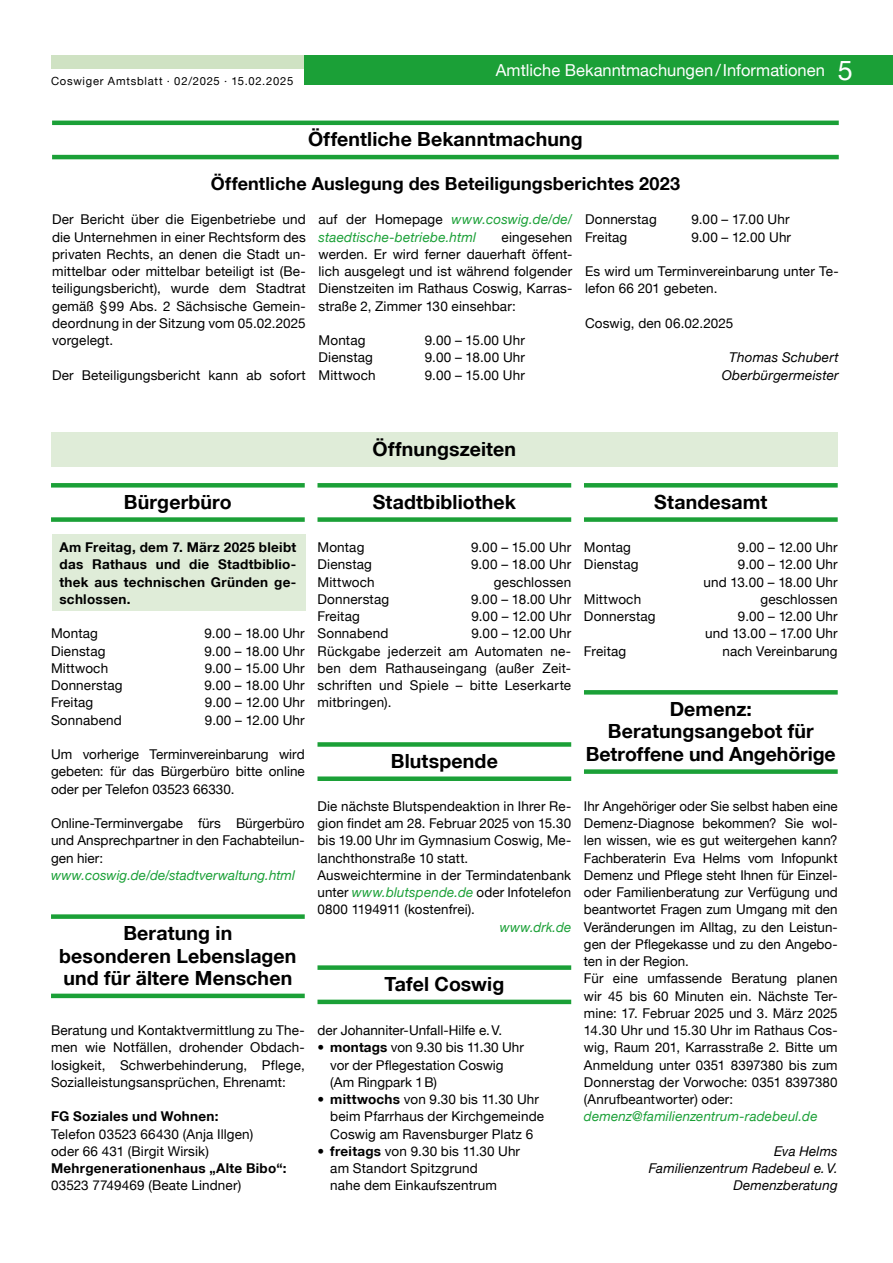
<style>
.page{position:relative;width:893px;height:1263px;background:#fff}
.page>*{position:absolute;margin:0;border:0;box-sizing:border-box;transform-origin:0 0}
.t1{font:700 19.5px/22.5px "Helvetica Neue LT Pro";letter-spacing:.005em;color:#000;text-align:center}
.t2{font:700 18px "Helvetica Neue LT Pro";letter-spacing:.005em;color:#000}
.t3{font:16.5px "Helvetica Neue LT Pro";color:#fff}
.t4{font:13.5px/17.2px "Helvetica Neue LT Pro";letter-spacing:.01em;color:#000}
.t5{font:700 13.5px/17.2px "Helvetica Neue LT Pro";letter-spacing:.02em;color:#000;text-align:justify}
.t6{font:italic 13.5px/17.2px "Helvetica Neue LT Pro";letter-spacing:.015em;color:#1ba037}
.t7{font:italic 13.5px/17.2px "Helvetica Neue LT Pro";letter-spacing:.015em;color:#000;text-align:right}
.t8{font:11.25px "Helvetica Neue LT Pro";letter-spacing:.07em;color:#000}
.s1{font-size:27px}
.s2{font-style:normal;color:#000}
.s3{font-style:italic;color:#1ba037}
.s4{font-weight:700}
</style>
<div class="page">
<div style="left:52px;top:534px;width:254px;height:76px;background:#dfecd8"></div>
<div style="left:51px;top:483px;width:254px;height:5px;background:#1ba037"></div>
<div style="left:51px;top:517px;width:254px;height:5px;background:#1ba037"></div>
<div style="left:584px;top:483px;width:254px;height:5px;background:#1ba037"></div>
<div style="left:584px;top:517px;width:254px;height:5px;background:#1ba037"></div>
<div style="left:51px;top:432px;width:787px;height:34px;background:#dfecd8"></div>
<div style="left:317px;top:483px;width:254px;height:5px;background:#1ba037"></div>
<div style="left:317px;top:517px;width:254px;height:5px;background:#1ba037"></div>
<div style="left:317px;top:742px;width:254px;height:5px;background:#1ba037"></div>
<div style="left:317px;top:776px;width:254px;height:5px;background:#1ba037"></div>
<div style="left:51px;top:914px;width:254px;height:5px;background:#1ba037"></div>
<hr style="left:51px;top:994px;width:254px;height:4px;background:#1ba037">
<div style="left:317px;top:965px;width:254px;height:5px;background:#1ba037"></div>
<hr style="left:317px;top:1000px;width:254px;height:4px;background:#1ba037">
<div style="left:584px;top:690px;width:254px;height:5px;background:#1ba037"></div>
<div style="left:584px;top:769px;width:254px;height:5px;background:#1ba037"></div>
<hr style="left:52px;top:121px;width:787px;height:4px;background:#1ba037">
<hr style="left:52px;top:155px;width:787px;height:4px;background:#1ba037">
<div style="left:51px;top:55px;width:255px;height:14px;background:#cfe2c3"></div>
<div style="left:305px;top:55px;width:588px;height:30px;background:#1ba037"></div>
<p class="t8" style="left:51px;top:74px;width:244px">Coswiger Amtsblatt · 02/2025 · 15.02.2025</p>
<p class="t3" style="left:496px;top:60px;width:358px">Amtliche Bekanntmachungen /Informationen <span class="s1">5</span></p>
<p class="t3" style="left:607px;top:60px;width:201px">Amtliche Bekanntmachung</p>
<h1 class="t1" style="left:308px;top:128px;width:276px">Öffentliche Bekanntmachung</h1>
<h2 class="t2" style="left:211px;top:172px;width:471px">Öffentliche Auslegung des Beteiligungsberichtes 2023</h2>
<p class="t4" style="left:52px;top:211px;width:255px;text-align:justify">Der Bericht über die Eigenbetriebe und die Unternehmen in einer Rechtsform des privaten Rechts, an denen die Stadt un&shy;mittelbar oder mittelbar beteiligt ist (Be&shy;teiligungsbericht), wurde dem Stadtrat gemäß §99 Abs. 2 Sächsische Gemein&shy;deordnung in der Sitzung vom 05.02.2025 vorgelegt.</p>
<p class="t4" style="left:52px;top:366px;width:255px">Der Beteiligungsbericht kann ab sofort</p>
<p class="t6" style="left:319px;top:211px;width:255px"><span class="s2">auf der Homepage</span> www.coswig.de/de/ staedtische-betriebe.html</p>
<p class="t4" style="left:585px;top:211px;width:73px">Donnerstag</p>
<p class="t4" style="left:691px;top:211px;width:100px">9.00 – 17.00 Uhr</p>
<p class="t4" style="left:585px;top:228px;width:44px">Freitag</p>
<p class="t4" style="left:691px;top:228px;width:101px">9.00 – 12.00 Uhr</p>
<p class="t4" style="left:585px;top:262px;width:255px">Es wird um Terminvereinbarung unter Te&shy;lefon 66 201 gebeten.</p>
<p class="t4" style="left:585px;top:314px;width:150px">Coswig, den 06.02.2025</p>
<p class="t7" style="left:722px;top:349px;width:119px;text-align:center">Thomas Schubert<br>Oberbürgermeister</p>
<p class="t4" style="left:319px;top:228px;width:255px;text-align:justify;text-indent:183px">eingesehen werden. Er wird ferner dauerhaft öffent&shy;lich ausgelegt und ist während folgender Dienstzeiten im Rathaus Coswig, Karras&shy;straße 2, Zimmer 130 einsehbar:</p>
<p class="t4" style="left:319px;top:331px;width:48px">Montag</p>
<p class="t4" style="left:425px;top:331px;width:102px">9.00 – 15.00 Uhr</p>
<p class="t4" style="left:319px;top:349px;width:56px">Dienstag</p>
<p class="t4" style="left:425px;top:349px;width:102px">9.00 – 18.00 Uhr</p>
<p class="t4" style="left:319px;top:366px;width:59px">Mittwoch</p>
<p class="t4" style="left:425px;top:366px;width:102px">9.00 – 15.00 Uhr</p>
<h1 class="t1" style="left:124px;top:490px;width:109px">Bürgerbüro</h1>
<p class="t5" style="left:60px;top:538px;width:238px">Am Freitag, dem 7. März 2025 bleibt das Rathaus und die Stadtbiblio&shy;thek aus technischen Gründen ge&shy;schlossen.</p>
<p class="t4" style="left:51px;top:625px;width:48px">Montag</p>
<p class="t4" style="left:205px;top:625px;width:102px">9.00 – 18.00 Uhr</p>
<p class="t4" style="left:51px;top:642px;width:56px">Dienstag</p>
<p class="t4" style="left:205px;top:642px;width:102px">9.00 – 18.00 Uhr</p>
<p class="t4" style="left:51px;top:659px;width:59px">Mittwoch</p>
<p class="t4" style="left:205px;top:659px;width:102px">9.00 – 15.00 Uhr</p>
<p class="t4" style="left:51px;top:676px;width:73px">Donnerstag</p>
<p class="t4" style="left:205px;top:676px;width:102px">9.00 – 18.00 Uhr</p>
<p class="t4" style="left:51px;top:694px;width:44px">Freitag</p>
<p class="t4" style="left:205px;top:694px;width:101px">9.00 – 12.00 Uhr</p>
<p class="t4" style="left:51px;top:711px;width:72px">Sonnabend</p>
<p class="t4" style="left:205px;top:711px;width:101px">9.00 – 12.00 Uhr</p>
<p class="t4" style="left:51px;top:745px;width:255px;text-align:justify">Um vorherige Terminvereinbarung wird gebeten: für das Bürgerbüro bitte online oder per Telefon 03523 66330.</p>
<p class="t4" style="left:51px;top:814px;width:255px;text-align:justify">Online-Terminvergabe fürs Bürgerbüro und Ansprechpartner in den Fachabteilun&shy;gen hier:</p>
<p class="t6" style="left:51px;top:866px;width:246px">www.coswig.de/de/stadtverwaltung.html</p>
<h1 class="t1" style="left:59px;top:921px;width:239px">Beratung in<br>besonderen Lebenslagen und für ältere Menschen</h1>
<p class="t4" style="left:51px;top:1021px;width:255px;text-align:justify">Beratung und Kontaktvermittlung zu The&shy;men wie Notfällen, drohender Obdach&shy;losigkeit, Schwerbehinderung, Pflege, Sozialleistungsansprüchen, Ehrenamt:</p>
<p class="t5" style="left:51px;top:1107px;width:169px">FG Soziales und Wohnen:</p>
<p class="t4" style="left:51px;top:1125px;width:204px">Telefon 03523 66430 (Anja Illgen) oder 66 431 (Birgit Wirsik)</p>
<p class="t5" style="left:51px;top:1159px;width:237px">Mehrgenerationenhaus „Alte Bibo“:</p>
<p class="t4" style="left:51px;top:1177px;width:192px">03523 7749469 (Beate Lindner)</p>
<h1 class="t1" style="left:373px;top:437px;width:145px">Öffnungszeiten</h1>
<h1 class="t1" style="left:373px;top:490px;width:145px">Stadtbibliothek</h1>
<h1 class="t1" style="left:654px;top:490px;width:115px">Standesamt</h1>
<p class="t4" style="left:317px;top:538px;width:48px">Montag</p>
<p class="t4" style="left:471px;top:538px;width:102px">9.00 – 15.00 Uhr</p>
<p class="t4" style="left:317px;top:556px;width:56px">Dienstag</p>
<p class="t4" style="left:471px;top:556px;width:102px">9.00 – 18.00 Uhr</p>
<p class="t4" style="left:317px;top:573px;width:59px">Mittwoch</p>
<p class="t4" style="left:494px;top:573px;width:79px">geschlossen</p>
<p class="t4" style="left:317px;top:590px;width:73px">Donnerstag</p>
<p class="t4" style="left:471px;top:590px;width:102px">9.00 – 18.00 Uhr</p>
<p class="t4" style="left:317px;top:607px;width:44px">Freitag</p>
<p class="t4" style="left:471px;top:607px;width:101px">9.00 – 12.00 Uhr</p>
<p class="t4" style="left:317px;top:625px;width:72px">Sonnabend</p>
<p class="t4" style="left:317px;top:625px;width:255px;text-align:justify;text-indent:154px">9.00 – 12.00 Uhr Rückgabe jederzeit am Automaten ne&shy;ben dem Rathauseingang (außer Zeit&shy;schriften und Spiele – bitte Leserkarte mitbringen).</p>
<h1 class="t1" style="left:391px;top:749px;width:108px">Blutspende</h1>
<p class="t4" style="left:317px;top:797px;width:255px">Die nächste Blutspendeaktion in Ihrer Re&shy;gion findet am 28. Februar 2025 von 15.30 bis 19.00 Uhr im Gymnasium Coswig, Me&shy;lanchthonstraße 10 statt.<br>Ausweichtermine in der Termindatenbank unter <span class="s3">www.blutspende.de</span> oder Infotelefon 0800 1194911 (kostenfrei).</p>
<p class="t6" style="left:500px;top:918px;width:73px">www.drk.de</p>
<h1 class="t1" style="left:384px;top:972px;width:121px">Tafel Coswig</h1>
<p class="t4" style="left:317px;top:1021px;width:186px">der Johanniter-Unfall-Hilfe e.V.</p>
<p class="t4" style="left:330px;top:1039px;width:195px;text-indent:-13px">• <span class="s4">montags</span> von 9.30 bis 11.30 Uhr vor der Pflegestation Coswig (Am Ringpark 1B)</p>
<p class="t4" style="left:330px;top:1090px;width:215px;text-indent:-13px">• <span class="s4">mittwochs</span> von 9.30 bis 11.30 Uhr beim Pfarrhaus der Kirchgemeinde<br>Coswig am Ravensburger Platz 6</p>
<p class="t4" style="left:330px;top:1142px;width:191px;text-indent:-13px">• <span class="s4">freitags</span> von 9.30 bis 11.30 Uhr am Standort Spitzgrund<br>nahe dem Einkaufszentrum</p>
<p class="t4" style="left:584px;top:538px;width:48px">Montag</p>
<p class="t4" style="left:738px;top:538px;width:101px">9.00 – 12.00 Uhr</p>
<p class="t4" style="left:584px;top:556px;width:56px">Dienstag</p>
<p class="t4" style="left:703px;top:556px;width:136px;text-align:right">9.00 – 12.00 Uhr<br>und 13.00 – 18.00 Uhr</p>
<p class="t4" style="left:584px;top:590px;width:59px">Mittwoch</p>
<p class="t4" style="left:760px;top:590px;width:79px">geschlossen</p>
<p class="t4" style="left:584px;top:607px;width:73px">Donnerstag</p>
<p class="t4" style="left:705px;top:607px;width:134px;text-align:right">9.00 – 12.00 Uhr<br>und 13.00 – 17.00 Uhr</p>
<p class="t4" style="left:584px;top:642px;width:44px">Freitag</p>
<p class="t4" style="left:722px;top:642px;width:117px">nach Vereinbarung</p>
<h1 class="t1" style="left:586px;top:697px;width:251px">Demenz:<br>Beratungsangebot für<br>Betroffene und Angehörige</h1>
<p class="t4" style="left:584px;top:797px;width:255px">Ihr Angehöriger oder Sie selbst haben eine Demenz-Diagnose bekommen? Sie wol&shy;len wissen, wie es gut weitergehen kann?<br>Fachberaterin Eva Helms vom Infopunkt Demenz und Pflege steht Ihnen für Einzel&shy;oder Familienberatung zur Verfügung und beantwortet Fragen zum Umgang mit den Veränderungen im Alltag, zu den Leistun&shy;gen der Pflegekasse und zu den Angebo&shy;ten in der Region.<br>Für eine umfassende Beratung planen wir 45 bis 60 Minuten ein. Nächste Ter&shy;mine: 17. Februar 2025 und 3. März 2025<br>14.30 Uhr und 15.30 Uhr im Rathaus Cos&shy;wig, Raum 201, Karrasstraße 2. Bitte um Anmeldung unter 0351 8397380 bis zum Donnerstag der Vorwoche: 0351 8397380 (Anrufbeantworter) oder:</p>
<p class="t6" style="left:584px;top:1108px;width:235px">demenz@familienzentrum-radebeul.de</p>
<p class="t7" style="left:649px;top:1142px;width:191px">Eva Helms<br>Familienzentrum Radebeul e.V.<br>Demenzberatung</p>
</div>
